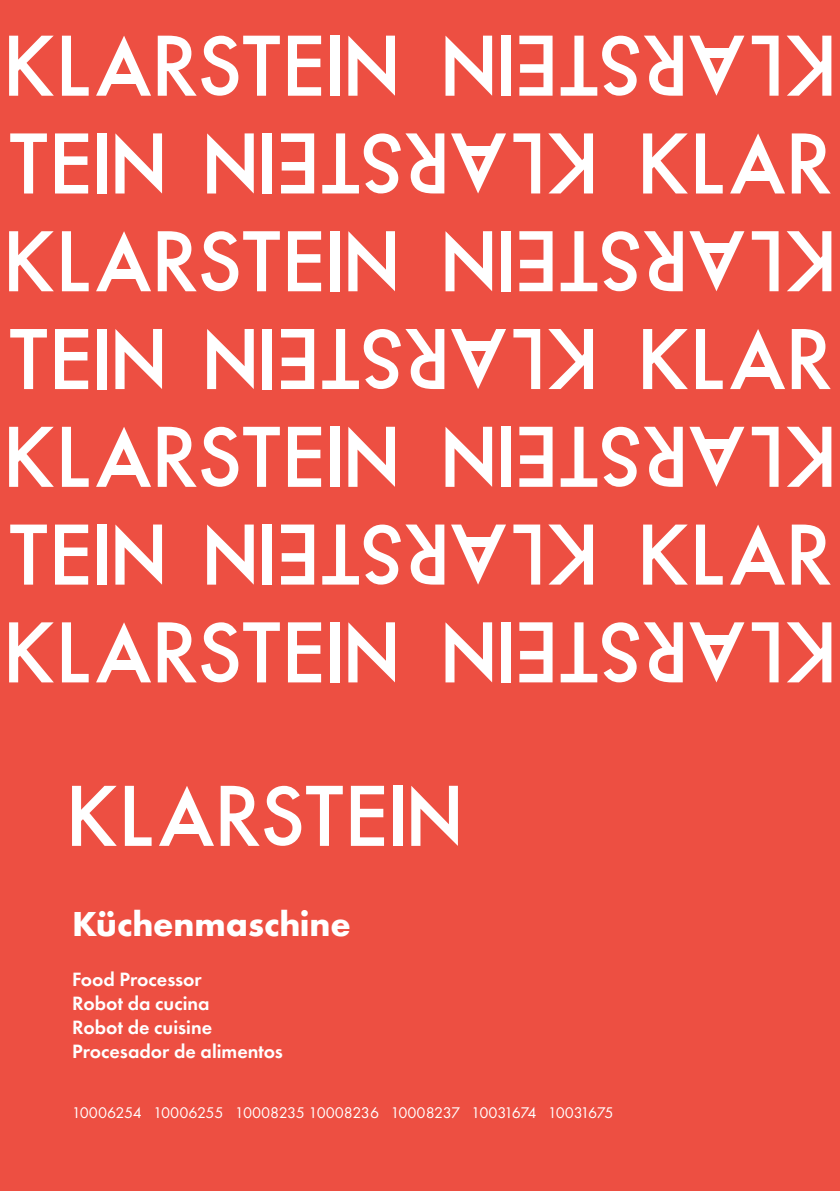
<style>
.page{position:relative;width:840px;height:1191px;background:#fff}
.page>*{position:absolute;margin:0;border:0;box-sizing:border-box;transform-origin:0 0}
.t1{font:700 36px "Futura PTW08";color:#fff}
.t2{font:600 20px/24px "Futura PTW08";color:#fff}
.t3{font:16px "Futura PTW08";letter-spacing:-.035em;color:#fff}
</style>
<div class="page">
<div style="left:0;top:0;width:839px;height:1191px;background:#ed4f42"></div>
<svg style="left:72px;top:786px;width:45px;height:60px"></svg>
<svg style="left:125px;top:786px;width:26px;height:60px"></svg>
<svg style="left:220px;top:786px;width:122px;height:60px"></svg>
<svg style="left:350px;top:786px;width:34px;height:60px"></svg>
<div style="left:393px;top:786px;width:9px;height:60px;background:#fff"></div>
<svg style="left:159px;top:786px;width:55px;height:60px"></svg>
<div style="left:170px;top:824px;width:33px;height:9px;background:#fff"></div>
<svg style="left:411px;top:785px;width:46px;height:61px"></svg>
<svg style="left:9px;top:36px;width:45px;height:60px"></svg>
<svg style="left:62px;top:36px;width:27px;height:60px"></svg>
<svg style="left:158px;top:36px;width:122px;height:60px"></svg>
<svg style="left:288px;top:36px;width:33px;height:60px"></svg>
<div style="left:330px;top:36px;width:9px;height:60px;background:#fff"></div>
<svg style="left:96px;top:36px;width:55px;height:60px"></svg>
<div style="left:107px;top:74px;width:33px;height:9px;background:#fff"></div>
<svg style="left:348px;top:36px;width:47px;height:60px"></svg>
<svg style="left:9px;top:427px;width:45px;height:60px"></svg>
<svg style="left:62px;top:427px;width:27px;height:60px"></svg>
<svg style="left:158px;top:427px;width:122px;height:60px"></svg>
<svg style="left:288px;top:427px;width:33px;height:60px"></svg>
<div style="left:330px;top:427px;width:9px;height:60px;background:#fff"></div>
<svg style="left:96px;top:427px;width:55px;height:60px"></svg>
<div style="left:107px;top:465px;width:33px;height:9px;background:#fff"></div>
<svg style="left:348px;top:427px;width:47px;height:60px"></svg>
<svg style="left:9px;top:622px;width:45px;height:60px"></svg>
<svg style="left:62px;top:622px;width:27px;height:60px"></svg>
<svg style="left:158px;top:622px;width:122px;height:60px"></svg>
<svg style="left:288px;top:622px;width:33px;height:60px"></svg>
<div style="left:330px;top:622px;width:9px;height:60px;background:#fff"></div>
<svg style="left:96px;top:622px;width:55px;height:60px"></svg>
<div style="left:107px;top:660px;width:33px;height:9px;background:#fff"></div>
<svg style="left:348px;top:622px;width:47px;height:60px"></svg>
<svg style="left:9px;top:231px;width:45px;height:60px"></svg>
<svg style="left:62px;top:231px;width:27px;height:60px"></svg>
<svg style="left:158px;top:231px;width:122px;height:60px"></svg>
<svg style="left:288px;top:231px;width:33px;height:60px"></svg>
<div style="left:330px;top:231px;width:9px;height:60px;background:#fff"></div>
<svg style="left:96px;top:231px;width:55px;height:60px"></svg>
<div style="left:107px;top:269px;width:33px;height:9px;background:#fff"></div>
<svg style="left:348px;top:231px;width:47px;height:60px"></svg>
<svg style="left:10px;top:133px;width:37px;height:60px"></svg>
<svg style="left:55px;top:133px;width:33px;height:60px"></svg>
<div style="left:97px;top:133px;width:9px;height:60px;background:#fff"></div>
<svg style="left:115px;top:133px;width:47px;height:60px"></svg>
<svg style="left:10px;top:329px;width:37px;height:60px"></svg>
<svg style="left:55px;top:329px;width:33px;height:60px"></svg>
<div style="left:97px;top:329px;width:9px;height:60px;background:#fff"></div>
<svg style="left:115px;top:329px;width:47px;height:60px"></svg>
<svg style="left:10px;top:524px;width:37px;height:60px"></svg>
<svg style="left:55px;top:524px;width:33px;height:60px"></svg>
<div style="left:97px;top:524px;width:9px;height:60px;background:#fff"></div>
<svg style="left:115px;top:524px;width:47px;height:60px"></svg>
<svg style="left:787px;top:36px;width:43px;height:60px"></svg>
<svg style="left:751px;top:36px;width:27px;height:60px"></svg>
<svg style="left:560px;top:36px;width:122px;height:60px"></svg>
<svg style="left:519px;top:36px;width:33px;height:60px"></svg>
<div style="left:501px;top:36px;width:9px;height:60px;background:#fff"></div>
<svg style="left:689px;top:36px;width:55px;height:60px"></svg>
<div style="left:699px;top:48px;width:34px;height:9px;background:#fff"></div>
<svg style="left:445px;top:36px;width:47px;height:60px"></svg>
<svg style="left:787px;top:427px;width:43px;height:60px"></svg>
<svg style="left:751px;top:427px;width:27px;height:60px"></svg>
<svg style="left:560px;top:427px;width:122px;height:60px"></svg>
<svg style="left:519px;top:427px;width:33px;height:60px"></svg>
<div style="left:501px;top:427px;width:9px;height:60px;background:#fff"></div>
<svg style="left:689px;top:427px;width:55px;height:60px"></svg>
<div style="left:699px;top:439px;width:34px;height:9px;background:#fff"></div>
<svg style="left:445px;top:427px;width:47px;height:60px"></svg>
<svg style="left:786px;top:622px;width:44px;height:60px"></svg>
<svg style="left:751px;top:622px;width:27px;height:60px"></svg>
<svg style="left:560px;top:622px;width:122px;height:60px"></svg>
<svg style="left:519px;top:622px;width:33px;height:60px"></svg>
<div style="left:501px;top:622px;width:9px;height:60px;background:#fff"></div>
<svg style="left:689px;top:622px;width:55px;height:60px"></svg>
<div style="left:699px;top:635px;width:34px;height:9px;background:#fff"></div>
<svg style="left:445px;top:622px;width:47px;height:60px"></svg>
<svg style="left:786px;top:231px;width:44px;height:60px"></svg>
<svg style="left:751px;top:231px;width:27px;height:60px"></svg>
<svg style="left:560px;top:231px;width:122px;height:60px"></svg>
<svg style="left:519px;top:231px;width:33px;height:60px"></svg>
<div style="left:501px;top:231px;width:9px;height:60px;background:#fff"></div>
<svg style="left:689px;top:231px;width:55px;height:60px"></svg>
<div style="left:699px;top:244px;width:34px;height:9px;background:#fff"></div>
<svg style="left:445px;top:231px;width:47px;height:60px"></svg>
<svg style="left:548px;top:133px;width:44px;height:60px"></svg>
<svg style="left:513px;top:133px;width:27px;height:60px"></svg>
<svg style="left:322px;top:133px;width:122px;height:60px"></svg>
<svg style="left:281px;top:133px;width:33px;height:60px"></svg>
<div style="left:263px;top:133px;width:9px;height:60px;background:#fff"></div>
<svg style="left:451px;top:133px;width:55px;height:60px"></svg>
<div style="left:461px;top:146px;width:33px;height:9px;background:#fff"></div>
<svg style="left:207px;top:133px;width:46px;height:60px"></svg>
<svg style="left:548px;top:329px;width:44px;height:60px"></svg>
<svg style="left:513px;top:329px;width:27px;height:60px"></svg>
<svg style="left:322px;top:329px;width:122px;height:60px"></svg>
<svg style="left:281px;top:329px;width:33px;height:60px"></svg>
<div style="left:263px;top:329px;width:9px;height:60px;background:#fff"></div>
<svg style="left:451px;top:329px;width:55px;height:60px"></svg>
<div style="left:461px;top:342px;width:33px;height:9px;background:#fff"></div>
<svg style="left:207px;top:329px;width:46px;height:60px"></svg>
<svg style="left:548px;top:524px;width:44px;height:60px"></svg>
<svg style="left:513px;top:524px;width:27px;height:60px"></svg>
<svg style="left:322px;top:524px;width:122px;height:60px"></svg>
<svg style="left:281px;top:524px;width:33px;height:60px"></svg>
<div style="left:263px;top:524px;width:9px;height:60px;background:#fff"></div>
<svg style="left:451px;top:524px;width:55px;height:60px"></svg>
<div style="left:461px;top:537px;width:33px;height:9px;background:#fff"></div>
<svg style="left:207px;top:524px;width:46px;height:60px"></svg>
<svg style="left:643px;top:133px;width:44px;height:60px"></svg>
<svg style="left:696px;top:133px;width:26px;height:60px"></svg>
<svg style="left:791px;top:133px;width:39px;height:60px"></svg>
<svg style="left:730px;top:133px;width:54px;height:60px"></svg>
<div style="left:740px;top:172px;width:34px;height:9px;background:#fff"></div>
<svg style="left:643px;top:329px;width:44px;height:60px"></svg>
<svg style="left:696px;top:329px;width:26px;height:60px"></svg>
<svg style="left:791px;top:329px;width:39px;height:60px"></svg>
<svg style="left:730px;top:329px;width:54px;height:60px"></svg>
<div style="left:740px;top:367px;width:34px;height:9px;background:#fff"></div>
<svg style="left:643px;top:524px;width:44px;height:60px"></svg>
<svg style="left:696px;top:524px;width:26px;height:60px"></svg>
<svg style="left:791px;top:524px;width:39px;height:60px"></svg>
<svg style="left:730px;top:524px;width:54px;height:60px"></svg>
<div style="left:740px;top:563px;width:34px;height:9px;background:#fff"></div>
<h1 class="t1" style="left:72px;top:900px;width:280px">Küchenmaschine</h1>
<p class="t2" style="left:72px;top:967px;width:212px">Food Processor<br>Robot da cucina<br>Robot de cuisine<br>Procesador de alimentos</p>
<p class="t3" style="left:72px;top:1102px;width:543px">10006254 10006255 10008235 10008236 10008237 10031674 10031675</p>
</div>
